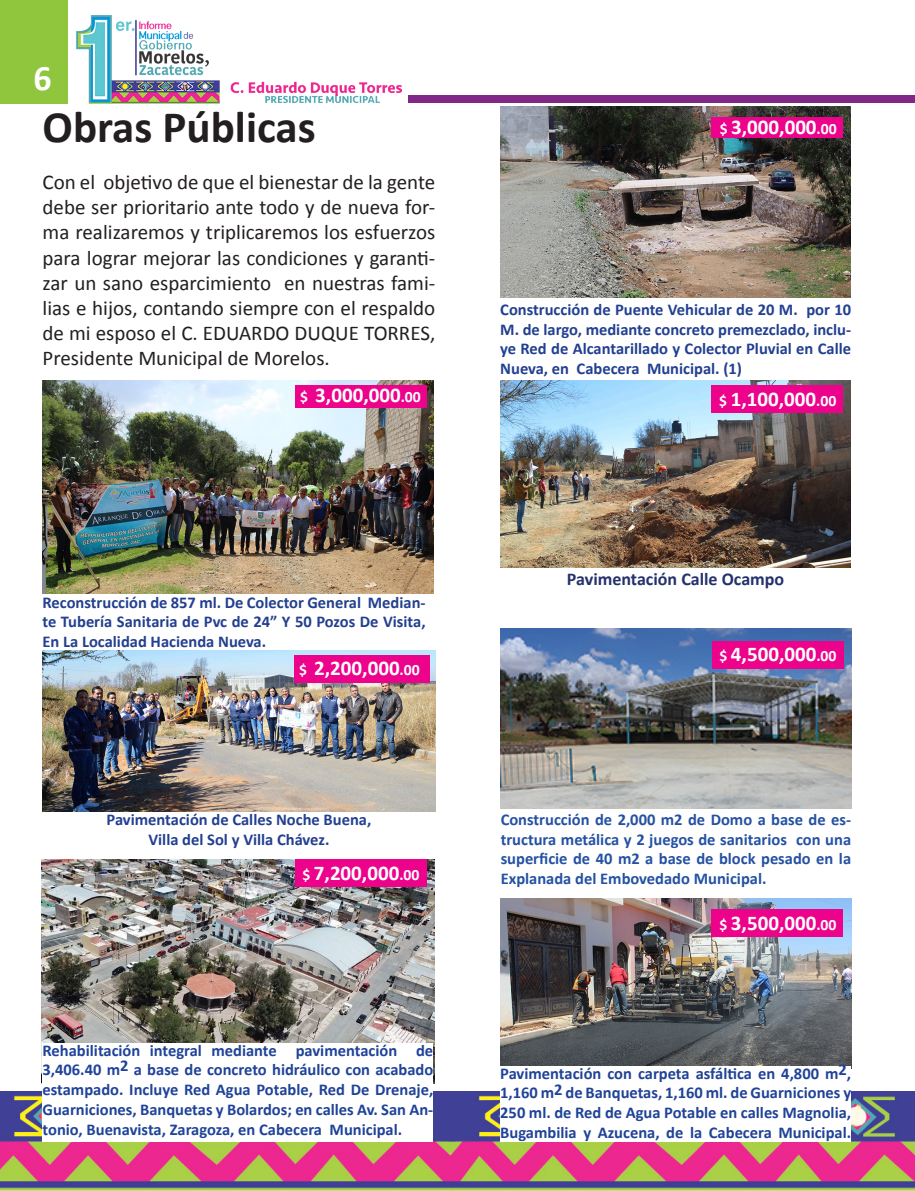
<style>
.page{position:relative;width:915px;height:1191px;background:#fff}
.page>*{position:absolute;margin:0;border:0;box-sizing:border-box;transform-origin:0 0}
.t1{font:700 45px "Calibri";color:#231f20}
.t2{font:700 36px "Calibri";color:#fff}
.t3{font:21px/25.2px "Calibri";color:#231f20;text-align:justify}
.t4{font:700 21px "Calibri";color:#fff}
.t5{font:700 18px "Calibri";color:#24316b}
.t6{font:700 16.5px/19.8px "Calibri";color:#1f4399;text-align:justify}
.t7{font:700 16.5px/19.8px "Calibri";color:#204397}
.t8{font:700 16.5px/19.8px "Calibri";color:#224091;text-align:justify}
.t9{font:700 16.5px/19.8px "Calibri";color:#2451a3;text-align:justify}
.t10{font:700 16.5px/19.8px "Calibri";color:#23408f;text-align:justify}
.t11{font:700 16.5px "Calibri";color:#234090}
.s1{font-size:15.75px}
</style>
<div class="page">
<div style="left:0;top:0;width:68px;height:103px;background:#8fc63e"></div>
<img style="left:0;top:1091px;width:914px;height:100px">
<div style="left:408px;top:95px;width:506px;height:7px;background:#812788"></div>
<img style="left:76px;top:16px;width:325px;height:87px">
<img style="left:41px;top:859px;width:393px;height:224px">
<img style="left:500px;top:107px;width:350px;height:191px">
<img style="left:43px;top:650px;width:392px;height:161px">
<img style="left:500px;top:629px;width:350px;height:179px">
<div style="left:294px;top:655px;width:136px;height:28px;background:#ed028c"></div>
<div style="left:712px;top:641px;width:131px;height:27px;background:#ed028c"></div>
<div style="left:711px;top:117px;width:131px;height:21px;background:#ed028c"></div>
<div style="left:43px;top:1043px;width:390px;height:98px;background:#fff"></div>
<img style="left:43px;top:381px;width:390px;height:212px">
<div style="left:296px;top:385px;width:131px;height:23px;background:#ed028c"></div>
<img style="left:500px;top:898px;width:350px;height:168px">
<div style="left:711px;top:909px;width:131px;height:27px;background:#ed028c"></div>
<div style="left:500px;top:1066px;width:350px;height:75px;background:#fff"></div>
<div style="left:295px;top:859px;width:132px;height:28px;background:#ed028c"></div>
<img style="left:500px;top:381px;width:350px;height:186px">
<div style="left:711px;top:385px;width:131px;height:27px;background:#ed028c"></div>
<p class="t2" style="left:33px;top:55px;width:20px">6</p>
<p class="t1" style="left:43px;top:98px;width:275px">Obras Públicas</p>
<p class="t3" style="left:43px;top:169px;width:394px">Con el objetivo de que el bienestar de la gente debe ser prioritario ante todo y de nueva for&shy;ma realizaremos y triplicaremos los esfuerzos para lograr mejorar las condiciones y garanti&shy;zar un sano esparcimiento en nuestras fami&shy;lias e hijos, contando siempre con el respaldo de mi esposo el C. EDUARDO DUQUE TORRES, Presidente Municipal de Morelos.</p>
<p class="t4" style="left:300px;top:382px;width:122px"><span class="s1">$</span> 3,000,000<span class="s1">.00</span></p>
<p class="t10" style="left:43px;top:592px;width:384px">Reconstrucción de 857 ml. De Colector General Median&shy;te Tubería Sanitaria de Pvc de 24” Y 50 Pozos De Visita, En La Localidad Hacienda Nueva.</p>
<p class="t4" style="left:299px;top:654px;width:122px"><span class="s1">$</span> 2,200,000<span class="s1">.00</span></p>
<p class="t11" style="left:107px;top:809px;width:266px">Pavimentación de Calles Noche Buena,</p>
<p class="t11" style="left:148px;top:829px;width:182px">Villa del Sol y Villa Chávez.</p>
<p class="t4" style="left:302px;top:859px;width:118px"><span class="s1">$</span> 7,200,000<span class="s1">.00</span></p>
<p class="t6" style="left:43px;top:1040px;width:392px">Rehabilitación integral mediante pavimentación de 3,406.40 m2 a base de concreto hidráulico con acabado estampado. Incluye Red Agua Potable, Red De Drenaje, Guarniciones, Banquetas y Bolardos; en calles Av. San An&shy;tonio, Buenavista, Zaragoza, en Cabecera Municipal.</p>
<p class="t4" style="left:719px;top:113px;width:118px"><span class="s1">$</span> 3,000,000<span class="s1">.00</span></p>
<p class="t8" style="left:500px;top:299px;width:352px">Construcción de Puente Vehicular de 20 M. por 10<br>M. de largo, mediante concreto premezclado, inclu&shy;ye Red de Alcantarillado y Colector Pluvial en Calle Nueva, en Cabecera Municipal. (1)</p>
<p class="t4" style="left:719px;top:385px;width:118px"><span class="s1">$</span> 1,100,000<span class="s1">.00</span></p>
<p class="t5" style="left:566px;top:567px;width:219px">Pavimentación Calle Ocampo</p>
<p class="t4" style="left:719px;top:641px;width:118px"><span class="s1">$</span> 4,500,000<span class="s1">.00</span></p>
<p class="t9" style="left:500px;top:809px;width:352px">Construcción de 2,000 m2 de Domo a base de es&shy;tructura metálica y 2 juegos de sanitarios con una superficie de 40 m2 a base de block pesado en la Explanada del Embovedado Municipal.</p>
<p class="t4" style="left:719px;top:909px;width:118px"><span class="s1">$</span> 3,500,000<span class="s1">.00</span></p>
<p class="t7" style="left:500px;top:1063px;width:352px">Pavimentación con carpeta asfáltica en 4,800 m2,</p>
<p class="t7" style="left:500px;top:1083px;width:352px">1,160 m2 de Banquetas, 1,160 ml. de Guarniciones y</p>
<p class="t7" style="left:500px;top:1102px;width:352px">250 ml. de Red de Agua Potable en calles Magnolia,<br>Bugambilia y Azucena, de la Cabecera Municipal.</p>
</div>
